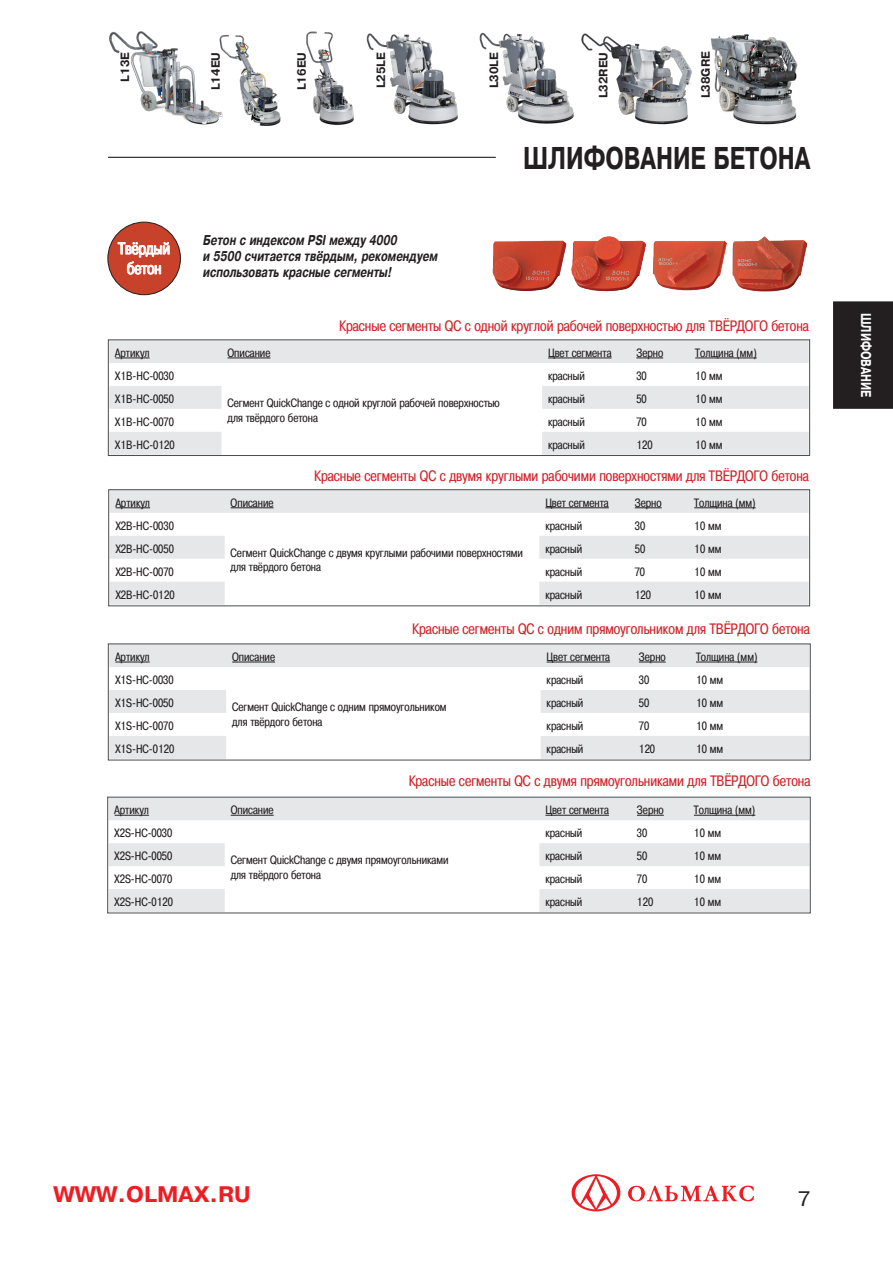
<style>
.page{position:relative;width:893px;height:1263px;background:#fff}
.page>*{position:absolute;margin:0;border:0;box-sizing:border-box;transform-origin:0 0}
.t1{font:700 condensed 30px "Pragmatica";color:#231f20}
.t2{font:700 22.5px "Pragmatica C";color:#ee1d23}
.t3{font:21px "Pragmatica C";color:#231f20}
.t4{font:16.5px "Pragmatica Cond C";color:#fff}
.t5{font:15px "Pragmatica Cond C";color:#d1232a}
.t6{font:italic 700 condensed 13.5px/16.2px "Pragmatica";color:#231f20}
.t7{font:700 condensed 13.5px "Pragmatica";color:#fff}
.t8{font:12px/14.4px "Pragmatica Cond C";color:#231f20}
.t9{font:700 12px "Pragmatica C";color:#231f20}
</style>
<div class="page">
<img style="left:366px;top:33px;width:92px;height:92px">
<img style="left:479px;top:32px;width:95px;height:92px">
<img style="left:581px;top:33px;width:111px;height:92px">
<img style="left:306px;top:31px;width:48px;height:94px">
<img style="left:710px;top:34px;width:88px;height:91px">
<img style="left:227px;top:35px;width:54px;height:91px">
<img style="left:109px;top:31px;width:118px;height:94px">
<hr style="left:108px;top:157px;width:388px;height:1px;background:#080302">
<div style="left:833px;top:301px;width:60px;height:108px;background:#231f20"></div>
<svg style="left:571px;top:1174px;width:183px;height:37px"></svg>
<svg style="left:110px;top:342px;width:698px;height:112px"></svg>
<hr style="left:115px;top:358px;width:35px;height:1px;background:#231f20">
<hr style="left:228px;top:358px;width:42px;height:1px;background:#231f20">
<hr style="left:548px;top:358px;width:64px;height:1px;background:#231f20">
<svg style="left:636px;top:358px;width:27px;height:1px"></svg>
<hr style="left:695px;top:358px;width:62px;height:1px;background:#231f20">
<div style="left:108px;top:340px;width:702px;height:116px;border:1px solid #4b4c4d"></div>
<svg style="left:111px;top:491px;width:697px;height:113px"></svg>
<hr style="left:116px;top:507px;width:34px;height:1px;background:#231f20">
<hr style="left:231px;top:507px;width:43px;height:1px;background:#231f20">
<hr style="left:545px;top:507px;width:64px;height:1px;background:#231f20">
<svg style="left:635px;top:507px;width:27px;height:1px"></svg>
<hr style="left:694px;top:507px;width:62px;height:1px;background:#231f20">
<div style="left:109px;top:489px;width:701px;height:117px;border:1px solid #4b4c4d"></div>
<svg style="left:110px;top:646px;width:698px;height:112px"></svg>
<hr style="left:115px;top:662px;width:35px;height:1px;background:#231f20">
<hr style="left:232px;top:662px;width:43px;height:1px;background:#231f20">
<hr style="left:547px;top:662px;width:63px;height:1px;background:#231f20">
<svg style="left:639px;top:662px;width:27px;height:1px"></svg>
<hr style="left:696px;top:662px;width:61px;height:1px;background:#231f20">
<svg style="left:110px;top:799px;width:698px;height:112px"></svg>
<hr style="left:115px;top:815px;width:34px;height:1px;background:#231f20">
<hr style="left:231px;top:815px;width:43px;height:1px;background:#231f20">
<hr style="left:545px;top:815px;width:64px;height:1px;background:#231f20">
<svg style="left:637px;top:815px;width:27px;height:1px"></svg>
<hr style="left:694px;top:815px;width:61px;height:1px;background:#231f20">
<div style="left:108px;top:797px;width:702px;height:116px;border:1px solid #4b4c4d"></div>
<div style="left:108px;top:222px;width:72px;height:73px;background:#c8412a;border-radius:50%"></div>
<div style="left:107px;top:222px;width:74px;height:73px;border:1px solid #231f20;border-radius:50%"></div>
<img style="left:492px;top:237px;width:314px;height:55px">
<svg style="left:118px;top:242px;width:52px;height:33px"></svg>
<p class="t9" style="left:118px;top:82px;width:31px;rotate:-90deg">L13E</p>
<p class="t4" style="left:118px;top:239px;width:53px">Тв¸рдый</p>
<p class="t4" style="left:127px;top:259px;width:36px">бетон</p>
<p class="t9" style="left:209px;top:90px;width:40px;rotate:-90deg">L14EU</p>
<p class="t9" style="left:295px;top:90px;width:40px;rotate:-90deg">L16EU</p>
<p class="t9" style="left:374px;top:88px;width:38px;rotate:-90deg">L25LE</p>
<p class="t9" style="left:487px;top:88px;width:38px;rotate:-90deg">L30LE</p>
<p class="t9" style="left:597px;top:98px;width:48px;rotate:-90deg">L32REU</p>
<p class="t9" style="left:699px;top:98px;width:49px;rotate:-90deg">L38GRE</p>
<h1 class="t1" style="left:523px;top:141px;width:289px">ШЛИФОВАНИЕ БЕТОНА</h1>
<p class="t6" style="left:202px;top:232px;width:198px">Бетон с индексом PSI между 4000</p>
<p class="t6" style="left:202px;top:248px;width:239px">и 5500 считается тв¸рдым, рекомендуем использовать красные сегменты!</p>
<p class="t5" style="left:339px;top:317px;width:471px">Красные сегменты QC с одной круглой рабочей поверхностью для ТВ¨РДОГО бетона</p>
<p class="t8" style="left:115px;top:346px;width:36px">Артикул</p>
<p class="t8" style="left:228px;top:346px;width:44px">Описание</p>
<p class="t8" style="left:548px;top:346px;width:65px">Цвет сегмента</p>
<p class="t8" style="left:636px;top:346px;width:28px">Зерно</p>
<p class="t8" style="left:695px;top:346px;width:63px">Толщина (мм)</p>
<p class="t8" style="left:115px;top:369px;width:60px">X1B-HC-0030</p>
<p class="t8" style="left:228px;top:396px;width:274px">Сегмент QuickChange с одной круглой рабочей поверхностью</p>
<p class="t8" style="left:228px;top:410px;width:92px">для тв¸рдого бетона</p>
<p class="t8" style="left:548px;top:369px;width:38px">красный</p>
<p class="t8" style="left:636px;top:369px;width:12px">30</p>
<p class="t8" style="left:695px;top:369px;width:29px">10 мм</p>
<p class="t8" style="left:115px;top:391px;width:60px">X1B-HC-0050</p>
<p class="t8" style="left:548px;top:391px;width:38px">красный</p>
<p class="t8" style="left:636px;top:391px;width:12px">50</p>
<p class="t8" style="left:695px;top:391px;width:29px">10 мм</p>
<p class="t8" style="left:115px;top:414px;width:60px">X1B-HC-0070</p>
<p class="t8" style="left:548px;top:414px;width:38px">красный</p>
<p class="t8" style="left:636px;top:414px;width:12px">70</p>
<p class="t8" style="left:695px;top:414px;width:29px">10 мм</p>
<p class="t8" style="left:115px;top:437px;width:61px">X1B-HC-0120</p>
<p class="t8" style="left:548px;top:437px;width:38px">красный</p>
<p class="t8" style="left:636px;top:437px;width:18px">120</p>
<p class="t8" style="left:695px;top:437px;width:29px">10 мм</p>
<p class="t5" style="left:314px;top:467px;width:496px">Красные сегменты QC с двумя круглыми рабочими поверхностями для ТВ¨РДОГО бетона</p>
<p class="t8" style="left:116px;top:495px;width:36px">Артикул</p>
<p class="t8" style="left:231px;top:495px;width:44px">Описание</p>
<p class="t8" style="left:545px;top:495px;width:65px">Цвет сегмента</p>
<p class="t8" style="left:635px;top:495px;width:28px">Зерно</p>
<p class="t8" style="left:694px;top:495px;width:63px">Толщина (мм)</p>
<p class="t8" style="left:116px;top:518px;width:60px">X2B-HC-0030</p>
<p class="t8" style="left:231px;top:546px;width:294px">Сегмент QuickChange с двумя круглыми рабочими поверхностями для тв¸рдого бетона</p>
<p class="t8" style="left:545px;top:518px;width:38px">красный</p>
<p class="t8" style="left:635px;top:518px;width:12px">30</p>
<p class="t8" style="left:694px;top:518px;width:29px">10 мм</p>
<p class="t8" style="left:116px;top:541px;width:60px">X2B-HC-0050</p>
<p class="t8" style="left:545px;top:541px;width:38px">красный</p>
<p class="t8" style="left:635px;top:541px;width:12px">50</p>
<p class="t8" style="left:694px;top:541px;width:29px">10 мм</p>
<p class="t8" style="left:116px;top:564px;width:60px">X2B-HC-0070</p>
<p class="t8" style="left:545px;top:564px;width:38px">красный</p>
<p class="t8" style="left:635px;top:564px;width:12px">70</p>
<p class="t8" style="left:694px;top:564px;width:29px">10 мм</p>
<p class="t8" style="left:116px;top:587px;width:60px">X2B-HC-0120</p>
<p class="t8" style="left:545px;top:587px;width:38px">красный</p>
<p class="t8" style="left:635px;top:587px;width:18px">120</p>
<p class="t8" style="left:694px;top:587px;width:29px">10 мм</p>
<p class="t5" style="left:412px;top:620px;width:399px">Красные сегменты QC с одним прямоугольником для ТВ¨РДОГО бетона</p>
<p class="t8" style="left:115px;top:650px;width:36px">Артикул</p>
<p class="t8" style="left:232px;top:650px;width:44px">Описание</p>
<p class="t8" style="left:547px;top:650px;width:65px">Цвет сегмента</p>
<p class="t8" style="left:639px;top:650px;width:28px">Зерно</p>
<p class="t8" style="left:696px;top:650px;width:63px">Толщина (мм)</p>
<p class="t8" style="left:115px;top:673px;width:60px">X1S-HC-0030</p>
<p class="t8" style="left:232px;top:700px;width:216px">Сегмент QuickChange с одним прямоугольником</p>
<p class="t8" style="left:232px;top:714px;width:92px">для тв¸рдого бетона</p>
<p class="t8" style="left:547px;top:673px;width:38px">красный</p>
<p class="t8" style="left:639px;top:673px;width:12px">30</p>
<p class="t8" style="left:696px;top:673px;width:29px">10 мм</p>
<p class="t8" style="left:115px;top:696px;width:60px">X1S-HC-0050</p>
<p class="t8" style="left:547px;top:696px;width:38px">красный</p>
<p class="t8" style="left:639px;top:696px;width:12px">50</p>
<p class="t8" style="left:696px;top:696px;width:29px">10 мм</p>
<p class="t8" style="left:115px;top:718px;width:60px">X1S-HC-0070</p>
<p class="t8" style="left:547px;top:718px;width:38px">красный</p>
<p class="t8" style="left:639px;top:718px;width:12px">70</p>
<p class="t8" style="left:696px;top:718px;width:29px">10 мм</p>
<p class="t8" style="left:115px;top:741px;width:60px">X1S-HC-0120</p>
<p class="t8" style="left:547px;top:741px;width:38px">красный</p>
<p class="t8" style="left:639px;top:741px;width:18px">120</p>
<p class="t8" style="left:696px;top:741px;width:29px">10 мм</p>
<p class="t5" style="left:409px;top:773px;width:403px">Красные сегменты QC с двумя прямоугольниками для ТВ¨РДОГО бетона</p>
<p class="t8" style="left:115px;top:803px;width:36px">Артикул</p>
<p class="t8" style="left:231px;top:803px;width:44px">Описание</p>
<p class="t8" style="left:545px;top:803px;width:65px">Цвет сегмента</p>
<p class="t8" style="left:637px;top:803px;width:28px">Зерно</p>
<p class="t8" style="left:694px;top:803px;width:63px">Толщина (мм)</p>
<p class="t8" style="left:115px;top:826px;width:59px">X2S-HC-0030</p>
<p class="t8" style="left:231px;top:853px;width:219px">Сегмент QuickChange с двумя прямоугольниками</p>
<p class="t8" style="left:231px;top:867px;width:92px">для тв¸рдого бетона</p>
<p class="t8" style="left:545px;top:826px;width:38px">красный</p>
<p class="t8" style="left:637px;top:826px;width:12px">30</p>
<p class="t8" style="left:694px;top:826px;width:29px">10 мм</p>
<p class="t8" style="left:115px;top:849px;width:59px">X2S-HC-0050</p>
<p class="t8" style="left:545px;top:849px;width:38px">красный</p>
<p class="t8" style="left:637px;top:849px;width:12px">50</p>
<p class="t8" style="left:694px;top:849px;width:29px">10 мм</p>
<p class="t8" style="left:115px;top:872px;width:59px">X2S-HC-0070</p>
<p class="t8" style="left:545px;top:872px;width:38px">красный</p>
<p class="t8" style="left:637px;top:872px;width:12px">70</p>
<p class="t8" style="left:694px;top:872px;width:29px">10 мм</p>
<p class="t8" style="left:115px;top:895px;width:60px">X2S-HC-0120</p>
<p class="t8" style="left:545px;top:895px;width:38px">красный</p>
<p class="t8" style="left:637px;top:895px;width:18px">120</p>
<p class="t8" style="left:694px;top:895px;width:29px">10 мм</p>
<p class="t7" style="left:874px;top:313px;width:86px;rotate:90deg">ШЛИФОВАНИЕ</p>
<h2 class="t2" style="left:53px;top:1182px;width:199px">WWW.OLMAX.RU</h2>
<h3 class="t3" style="left:798px;top:1187px;width:14px">7</h3>
</div>
